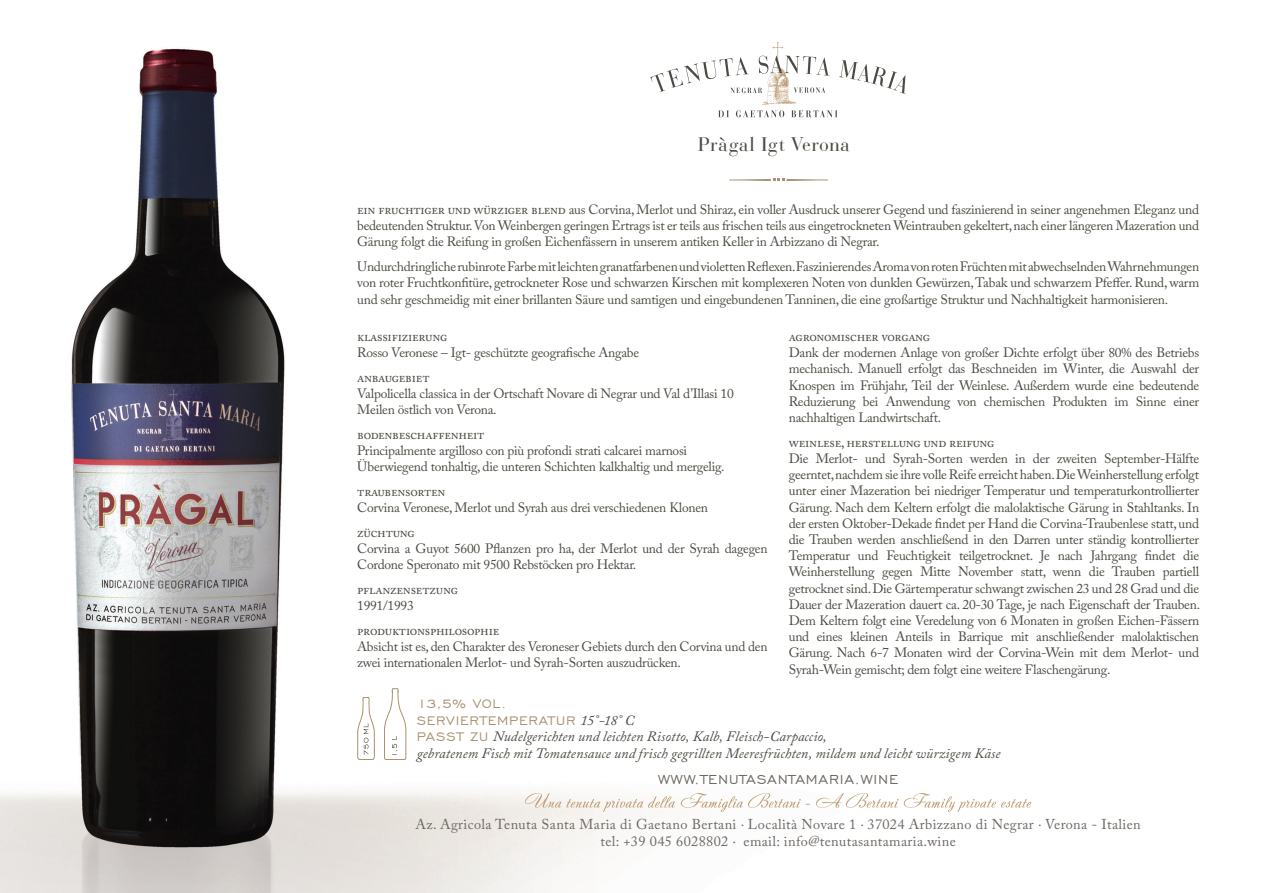
<style>
.page{position:relative;width:1263px;height:893px;background:#fff}
.page>*{position:absolute;margin:0;border:0;box-sizing:border-box;transform-origin:0 0}
.t1{font:21px "Bauer Bodoni BT";letter-spacing:.045em;color:#4c4b43}
.t2{font:16.5px "Engravers Gothic BT";letter-spacing:.05em;color:#6e6863}
.t3{font:15.75px "Engravers Gothic BT";letter-spacing:.045em;color:#a89272}
.t4{font:italic 14.25px/16.5px "Adobe Caslon Pro";letter-spacing:.005em;color:#4c4b43}
.t5{font:14.25px/17.1px "Adobe Caslon Pro";letter-spacing:.025em;color:#6e6863;text-align:center}
.t6{font:13.5px/16.2px "Adobe Caslon Pro";letter-spacing:-.02em;color:#4c4b43;text-align:justify}
.s1{font-family:"Adobe Caslon Pro";font-style:italic;font-size:14.25px;color:#4c4b43}
.s2{font-family:"Engravers Gothic BT";font-style:normal;font-size:15.75px;color:#a89272}
</style>
<div class="page">
<img style="left:0;top:48px;width:1032px;height:845px">
<svg style="left:357px;top:696px;width:18px;height:64px"></svg>
<svg style="left:383px;top:688px;width:24px;height:72px"></svg>
<svg style="left:650px;top:42px;width:255px;height:75px"></svg>
<svg style="left:525px;top:793px;width:150px;height:19px"></svg>
<svg style="left:681px;top:793px;width:129px;height:19px"></svg>
<svg style="left:816px;top:793px;width:82px;height:15px"></svg>
<svg style="left:904px;top:793px;width:127px;height:19px"></svg>
<div style="left:682px;top:160px;width:193px;height:43px;background:#fff"></div>
<svg style="left:739px;top:179px;width:78px;height:2px"></svg>
<hr style="left:730px;top:180px;width:40px;height:1px;background:#a89272">
<hr style="left:787px;top:180px;width:40px;height:1px;background:#a89272">
<p class="t1" style="left:698px;top:131px;width:153px">Pràgal Igt Verona</p>
<p class="t6" style="left:357px;top:201px;width:843px">ein fruchtiger und würziger blend aus Corvina, Merlot und Shiraz, ein voller Ausdruck unserer Gegend und faszinierend in seiner angenehmen Eleganz und bedeutenden Struktur. Von Weinbergen geringen Ertrags ist er teils aus frischen teils aus eingetrockneten Weintrauben gekeltert, nach einer längeren Mazeration und Gärung folgt die Reifung in großen Eichenfässern in unserem antiken Keller in Arbizzano di Negrar.</p>
<p class="t6" style="left:357px;top:258px;width:843px">Undurchdringliche rubinrote Farbe mit leichten granatfarbenen und violetten Reflexen.Faszinierendes Aroma von roten Früchten mit abwechselnden Wahrnehmungen von roter Fruchtkonfitüre, getrockneter Rose und schwarzen Kirschen mit komplexeren Noten von dunklen Gewürzen, Tabak und schwarzem Pfeffer. Rund, warm und sehr geschmeidig mit einer brillanten Säure und samtigen und eingebundenen Tanninen, die eine großartige Struktur und Nachhaltigkeit harmonisieren.</p>
<p class="t6" style="left:357px;top:328px;width:91px">klassifizierung</p>
<p class="t6" style="left:357px;top:344px;width:283px">Rosso Veronese – Igt- geschützte geografische Angabe</p>
<p class="t6" style="left:357px;top:369px;width:74px">anbaugebiet</p>
<p class="t6" style="left:357px;top:385px;width:378px">Valpolicella classica in der Ortschaft Novare di Negrar und Val d’Illasi 10<br>Meilen östlich von Verona.</p>
<p class="t6" style="left:357px;top:426px;width:129px">bodenbeschaffenheit</p>
<p class="t6" style="left:357px;top:442px;width:331px">Principalmente argilloso con più profondi strati calcarei marnosi</p>
<p class="t6" style="left:357px;top:459px;width:369px">Überwiegend tonhaltig, die unteren Schichten kalkhaltig und mergelig.</p>
<p class="t6" style="left:357px;top:483px;width:90px">traubensorten</p>
<p class="t6" style="left:357px;top:500px;width:352px">Corvina Veronese, Merlot und Syrah aus drei verschiedenen Klonen</p>
<p class="t6" style="left:357px;top:524px;width:59px">züchtung</p>
<p class="t6" style="left:357px;top:540px;width:412px">Corvina a Guyot 5600 Pflanzen pro ha, der Merlot und der Syrah dagegen<br>Cordone Speronato mit 9500 Rebstöcken pro Hektar.</p>
<p class="t6" style="left:357px;top:581px;width:102px">pflanzensetzung</p>
<p class="t6" style="left:357px;top:598px;width:58px">1991/1993</p>
<p class="t6" style="left:357px;top:622px;width:144px">produktionsphilosophie</p>
<p class="t6" style="left:357px;top:638px;width:412px">Absicht ist es, den Charakter des Veroneser Gebiets durch den Corvina und den zwei internationalen Merlot- und Syrah-Sorten auszudrücken.</p>
<p class="t6" style="left:789px;top:328px;width:143px">agronomischer vorgang</p>
<p class="t6" style="left:789px;top:344px;width:412px">Dank der modernen Anlage von großer Dichte erfolgt über 80% des Betriebs mechanisch. Manuell erfolgt das Beschneiden im Winter, die Auswahl der Knospen im Frühjahr, Teil der Weinlese. Außerdem wurde eine bedeutende Reduzierung bei Anwendung von chemischen Produkten im Sinne einer nachhaltigen Landwirtschaft.</p>
<p class="t6" style="left:789px;top:434px;width:207px">weinlese, herstellung und reifung</p>
<p class="t6" style="left:789px;top:450px;width:413px">Die Merlot- und Syrah-Sorten werden in der zweiten September-Hälfte geerntet, nachdem sie ihre volle Reife erreicht haben. Die Weinherstellung erfolgt unter einer Mazeration bei niedriger Temperatur und temperaturkontrollierter Gärung. Nach dem Keltern erfolgt die malolaktische Gärung in Stahltanks. In der ersten Oktober-Dekade findet per Hand die Corvina-Traubenlese statt, und die Trauben werden anschließend in den Darren unter ständig kontrollierter Temperatur und Feuchtigkeit teilgetrocknet. Je nach Jahrgang findet die Weinherstellung gegen Mitte November statt, wenn die Trauben partiell getrocknet sind. Die Gärtemperatur schwangt zwischen 23 und 28 Grad und die Dauer der Mazeration dauert ca. 20-30 Tage, je nach Eigenschaft der Trauben.<br>Dem Keltern folgt eine Veredelung von 6 Monaten in großen Eichen-Fässern und eines kleinen Anteils in Barrique mit anschließender malolaktischen Gärung. Nach 6-7 Monaten wird der Corvina-Wein mit dem Merlot- und Syrah-Wein gemischt; dem folgt eine weitere Flaschengärung.</p>
<p class="t3" style="left:417px;top:695px;width:91px">13,5% VOL.</p>
<p class="t3" style="left:417px;top:712px;width:219px">SERVIERTEMPERATUR <span class="s1">15°-18° C</span></p>
<p class="t4" style="left:417px;top:728px;width:585px"><span class="s2">PASST ZU</span> Nudelgerichten und leichten Risotto, Kalb, Fleisch-Carpaccio,<br>gebratenem Fisch mit Tomatensauce und frisch gegrillten Meeresfrüchten, mildem und leicht würzigem Käse</p>
<p class="t2" style="left:658px;top:770px;width:241px">WWW.TENUTASANTAMARIA.WINE</p>
<p class="t5" style="left:416px;top:816px;width:727px">Az. Agricola Tenuta Santa Maria di Gaetano Bertani . Località Novare 1 . 37024 Arbizzano di Negrar . Verona - Italien tel: +39 045 6028802 . email: info@tenutasantamaria.wine</p>
</div>
